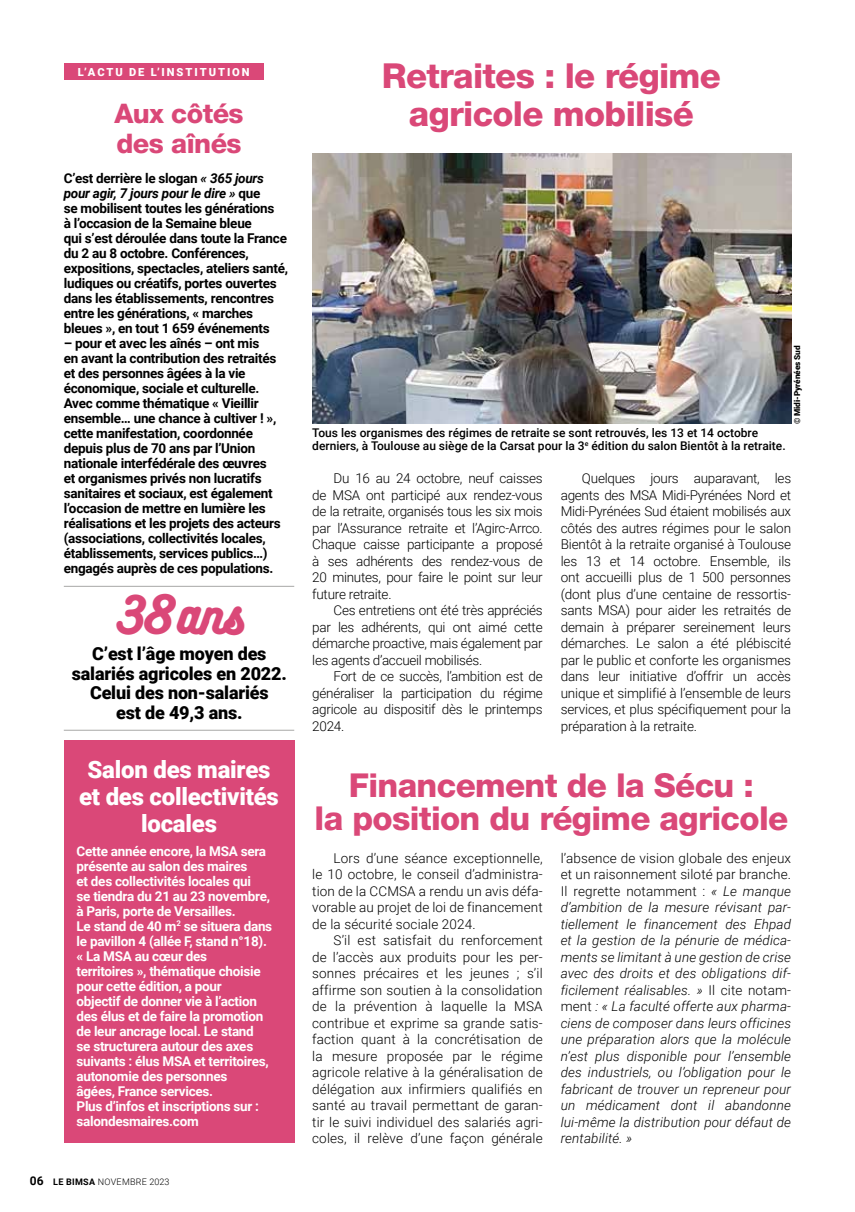
<style>
.page{position:relative;width:855px;height:1212px;background:#fff}
.page>*{position:absolute;margin:0;border:0;box-sizing:border-box;transform-origin:0 0}
.t1{font:46.5px "Bukhari Script";color:#da4878}
.t2{font:800 34.5px/37.5px "Helvetica Neue LT Pro";letter-spacing:-.02em;color:#da4878;text-align:center}
.t3{font:800 33px/33px "Helvetica Neue LT Pro";letter-spacing:-.02em;color:#da4878;text-align:center}
.t4{font:800 27px/30px "Helvetica Neue LT Pro";letter-spacing:-.02em;color:#da4878}
.t5{font:900 24px/27px "Roboto";letter-spacing:-.01em;color:#fff;text-align:center}
.t6{font:900 18px/19.5px "Roboto";letter-spacing:-.01em;color:#000;text-align:center}
.t7{font:300 13.5px/16.5px "Roboto";letter-spacing:-.02em;color:#000;text-align:justify}
.t8{font:700 13.5px/15px "Roboto";letter-spacing:-.02em;color:#000}
.t9{font:italic 300 13.5px/16.5px "Roboto";letter-spacing:.01em;color:#000;text-align:justify}
.t10{font:700 13.5px/15px "Roboto";letter-spacing:-.02em;color:#fff}
.t11{font:500 12px/13.5px "Roboto";color:#000}
.t12{font:900 11.1px "Roboto";letter-spacing:.175em;color:#fff}
.t13{font:300 9px "Roboto";letter-spacing:.035em;color:#000}
.t14{font:900 8.25px "Roboto";letter-spacing:-.01em;color:#000}
.s1{font-style:italic}
.s2{font-weight:700;font-size:12px}
.s3{font-weight:700}
.s4{font-style:normal}
</style>
<div class="page">
<div style="left:64px;top:64px;width:200px;height:16px;background:#da4878"></div>
<img style="left:312px;top:153px;width:479px;height:271px">
<div style="left:64px;top:740px;width:230px;height:403px;background:#da4878"></div>
<hr style="left:64px;top:586px;width:230px;height:1px;background:#a8a8a7">
<hr style="left:64px;top:730px;width:230px;height:1px;background:#a8a8a7">
<p class="t12" style="left:78px;top:64px;width:173px">L’ACTU DE L’INSTITUTION</p>
<h3 class="t4" style="left:114px;top:98px;width:131px">Aux côtés des aînés</h3>
<p class="t8" style="left:64px;top:170px;width:226px">C’est derrière le slogan <span class="s1">« 365 jours pour agir, 7 jours pour le dire »</span> que<br>se mobilisent toutes les générations<br>à l’occasion de la Semaine bleue<br>qui s’est déroulée dans toute la France du 2 au 8 octobre. Conférences, expositions, spectacles, ateliers santé, ludiques ou créatifs, portes ouvertes dans les établissements, rencontres entre les générations, « marches bleues », en tout 1 659 événements</p>
<p class="t8" style="left:64px;top:335px;width:218px">– pour et avec les aînés – ont mis<br>en avant la contribution des retraités et des personnes âgées à la vie économique, sociale et culturelle.<br>Avec comme thématique « Vieillir ensemble… une chance à cultiver ! », cette manifestation, coordonnée depuis plus de 70 ans par l’Union nationale interfédérale des œuvres et organismes privés non lucratifs sanitaires et sociaux, est également l’occasion de mettre en lumière les réalisations et les projets des acteurs (associations, collectivités locales, établissements, services publics…) engagés auprès de ces populations.</p>
<h1 class="t1" style="left:117px;top:590px;width:129px">38 ans</h1>
<h3 class="t6" style="left:72px;top:643px;width:216px">C’est l’âge moyen des salariés agricoles en 2022.<br>Celui des non-salariés<br>est de 49,3 ans.</h3>
<h3 class="t5" style="left:79px;top:755px;width:201px">Salon des maires et des collectivités locales</h3>
<p class="t10" style="left:77px;top:843px;width:197px">Cette année encore, la MSA sera présente au salon des maires<br>et des collectivités locales qui<br>se tiendra du 21 au 23 novembre, à Paris, porte de Versailles.<br>Le stand de 40 m<sup>2</sup> se situera dans le pavillon 4 (allée F, stand n°18). « La MSA au cœur des<br>territoires », thématique choisie pour cette édition, a pour<br>objectif de donner vie à l’action des élus et de faire la promotion de leur ancrage local. Le stand<br>se structurera autour des axes suivants : élus MSA et territoires, autonomie des personnes<br>âgées, France services.<br>Plus d’infos et inscriptions sur : salondesmaires.com</p>
<p class="t13" style="left:30px;top:1175px;width:141px"><span class="s2">06</span> <span class="s3">LE BIMSA</span> NOVEMBRE 2023</p>
<h2 class="t2" style="left:382px;top:57px;width:340px">Retraites : le régime agricole mobilisé</h2>
<p class="t11" style="left:312px;top:425px;width:475px">Tous les organismes des régimes de retraite se sont retrouvés, les 13 et 14 octobre derniers, à Toulouse au siège de la Carsat pour la 3<sup>e</sup> édition du salon Bientôt à la retraite.</p>
<p class="t14" style="left:791px;top:424px;width:80px;rotate:-90deg">© Midi-Pyrénées Sud</p>
<p class="t7" style="left:312px;top:469px;width:232px;text-indent:21px">Du 16 au 24 octobre, neuf caisses de MSA ont participé aux rendez-vous de la retraite, organisés tous les six mois par l’Assurance retraite et l’Agirc-Arrco.<br>Chaque caisse participante a proposé à ses adhérents des rendez-vous de 20 minutes, pour faire le point sur leur future retraite.</p>
<p class="t7" style="left:312px;top:601px;width:232px;text-indent:21px">Ces entretiens ont été très appréciés par les adhérents, qui ont aimé cette démarche proactive, mais également par les agents d’accueil mobilisés.</p>
<p class="t7" style="left:312px;top:667px;width:232px;text-indent:21px">Fort de ce succès, l’ambition est de généraliser la participation du régime agricole au dispositif dès le printemps 2024.</p>
<p class="t7" style="left:560px;top:469px;width:232px;text-indent:21px">Quelques jours auparavant, les agents des MSA Midi-Pyrénées Nord et Midi--Pyrénées Sud étaient mobilisés aux côtés des autres régimes pour le salon Bientôt à la retraite organisé à Toulouse les 13 et 14 octobre. Ensemble, ils ont accueilli plus de 1 500 personnes (dont plus d’une centaine de ressortis&shy;sants MSA) pour aider les retraités de demain à préparer sereinement leurs démarches. Le salon a été plébiscité par le public et conforte les organismes dans leur initiative d’offrir un accès unique et simplifié à l’ensemble de leurs services, et plus spécifiquement pour la -préparation à la retraite.</p>
<h3 class="t3" style="left:314px;top:768px;width:475px">Financement de la Sécu :<br>la position du régime agricole</h3>
<p class="t7" style="left:312px;top:849px;width:232px;text-indent:21px">Lors d’une séance exceptionnelle, le 10 octobre, le conseil d’administra&shy;tion de la CCMSA a rendu un avis défa&shy;vorable au projet de loi de financement de la sécurité sociale 2024.</p>
<p class="t7" style="left:312px;top:931px;width:232px;text-indent:21px">S’il est satisfait du renforcement de l’accès aux produits pour les per&shy;sonnes précaires et les jeunes ; s’il affirme son soutien à la consolidation de la prévention à laquelle la MSA contribue et exprime sa grande satis&shy;faction quant à la concrétisation de la mesure proposée par le régime agricole relative à la généralisation de délégation aux infirmiers qualifiés en santé au travail permettant de garan&shy;tir le suivi individuel des salariés agri&shy;coles, il relève d’une façon générale</p>
<p class="t9" style="left:560px;top:849px;width:232px"><span class="s4">l’absence de vision globale des enjeux et un raisonnement siloté par branche.<br>Il regrette notamment :</span> « Le manque d’ambition de la mesure révisant par&shy;tiellement le financement des Ehpad et la gestion de la pénurie de médica&shy;ments se limitant à une gestion de crise avec des droits et des obligations dif&shy;ficilement réalisables. » <span class="s4">Il cite notam&shy;ment</span> : « La faculté offerte aux pharma&shy;ciens de composer dans leurs officines une préparation alors que la molécule n’est plus disponible pour l’ensemble des industriels, ou l’obligation pour le fabricant de trouver un repreneur pour un médicament dont il abandonne lui-même la distribution pour défaut de rentabilité. »</p>
</div>
